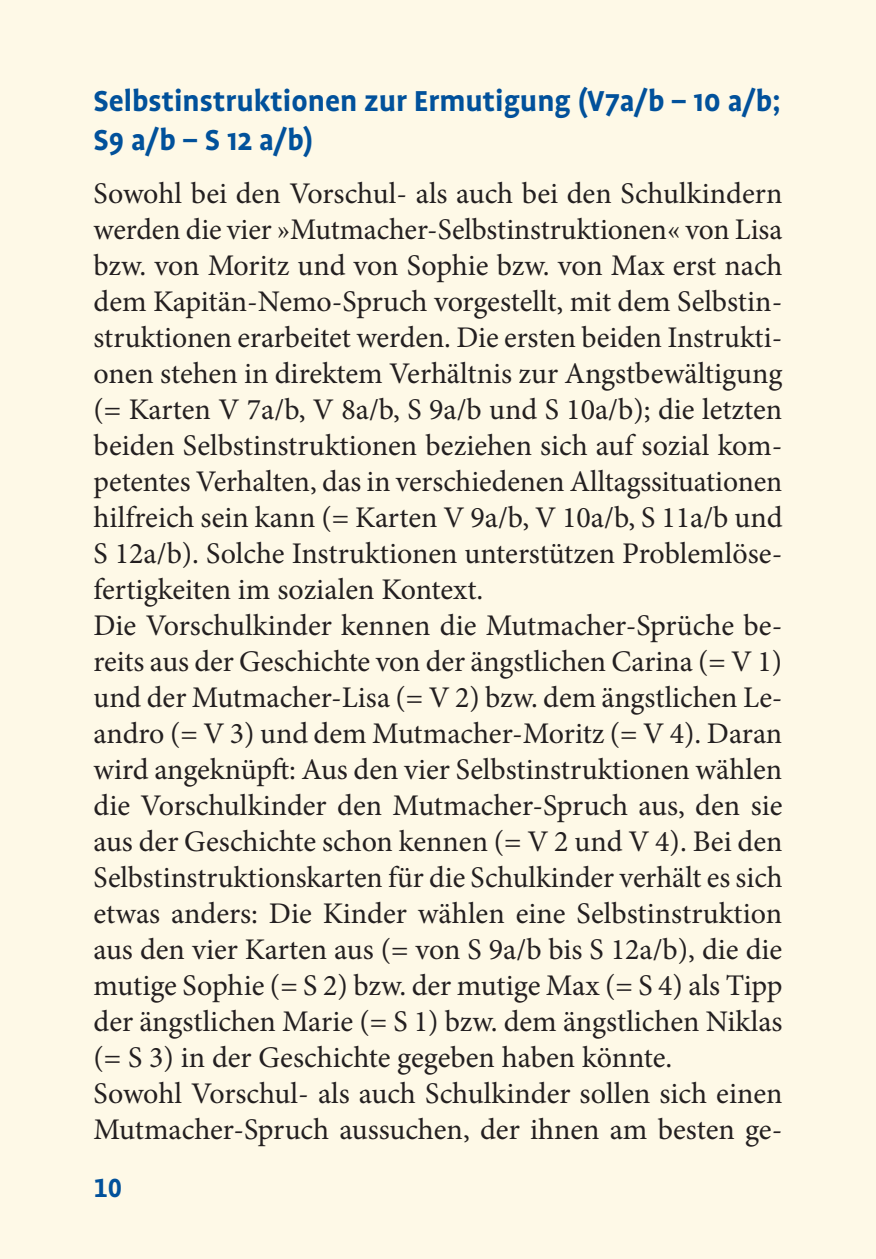
<style>
.page{position:relative;width:876px;height:1259px;background:#fef9e7}
.page>*{position:absolute;margin:0;border:0;box-sizing:border-box;transform-origin:0 0}
.t1{font:700 33px/39px "Profile OT";color:#01519b}
.t2{font:30px/36px "Minion Pro";color:#231f20}
.t3{font:700 30px "Profile OT";color:#01519b}
</style>
<div class="page">
<p class="t1" style="left:94px;top:83px;width:688px">Selbstinstruktionen zur Ermutigung (V7a/b – 10 a/b;<br>S9 a/b – S 12 a/b)</p>
<p class="t2" style="left:94px;top:176px;width:690px">Sowohl bei den Vorschul- als auch bei den Schulkindern werden die vier »Mutmacher-Selbstinstruktionen« von Lisa bzw. von Moritz und von Sophie bzw. von Max erst nach dem Kapitän-Nemo-Spruch vorgestellt, mit dem Selbstin&shy;struktionen erarbeitet werden. Die ersten beiden Instrukti&shy;onen stehen in direktem Verhältnis zur Angstbewältigung (= Karten V 7a/b, V 8a/b, S 9a/b und S 10a/b); die letzten beiden Selbstinstruktionen beziehen sich auf sozial kom&shy;petentes Verhalten, das in verschiedenen Alltagssituationen hilfreich sein kann (= Karten V 9a/b, V 10a/b, S 11a/b und S 12a/b). Solche Instruktionen unterstützen Problemlöse&shy;fertigkeiten im sozialen Kontext.<br>Die Vorschulkinder kennen die Mutmacher-Sprüche be&shy;reits aus der Geschichte von der ängstlichen Carina (= V 1) und der Mutmacher-Lisa (= V 2) bzw. dem ängstlichen Le&shy;andro (= V 3) und dem Mutmacher-Moritz (= V 4). Daran wird angeknüpft: Aus den vier Selbstinstruktionen wählen die Vorschulkinder den Mutmacher-Spruch aus, den sie aus der Geschichte schon kennen (= V 2 und V 4). Bei den Selbstinstruktionskarten für die Schulkinder verhält es sich etwas anders: Die Kinder wählen eine Selbstinstruktion aus den vier Karten aus (= von S 9a/b bis S 12a/b), die die mutige Sophie (= S 2) bzw. der mutige Max (= S 4) als Tipp der ängstlichen Marie (= S 1) bzw. dem ängstlichen Niklas (= S 3) in der Geschichte gegeben haben könnte.<br>Sowohl Vorschul- als auch Schulkinder sollen sich einen Mutmacher-Spruch aussuchen, der ihnen am besten ge-</p>
<p class="t3" style="left:94px;top:1172px;width:30px">10</p>
</div>
